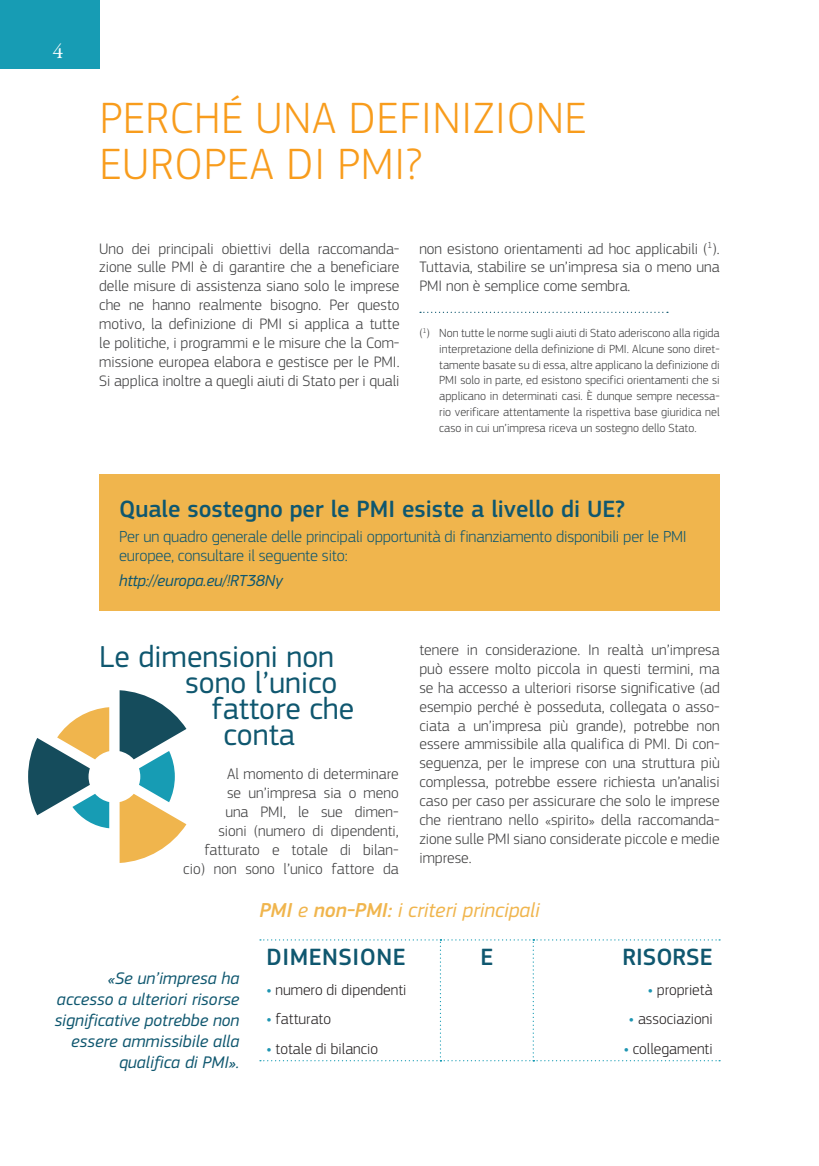
<style>
.page{position:relative;width:819px;height:1166px;background:#fff}
.page>*{position:absolute;margin:0;border:0;box-sizing:border-box;transform-origin:0 0}
.title_1{font:300 45.5px/45.5px "EC Square Sans Pro";letter-spacing:.02em;color:#f89c1c}
.title_2{font:31.5px "EC Square Sans Pro";color:#0f576f}
.box_title{font:500 24.5px "EC Square Sans Pro";color:#0f576f}
.box_title-2{font:500 24.5px "EC Square Sans Pro";letter-spacing:.02em;color:#0f576f}
.yellow_faux_title{font:italic 21px "EC Square Sans Pro";color:#f0b54d}
.t1{font:21px "Garamond Premr Pro";color:#fff}
.quote{font:italic 17.5px/21px "EC Square Sans Pro";color:#0f576f;text-align:right}
.box_body{font:300 16.62px/19.9px "EC Square Sans Pro";letter-spacing:-.01em;color:#0f576f}
.box_body-2{font:italic 16.62px "EC Square Sans Pro";letter-spacing:-.01em;color:#0f576f}
.body{font:300 15.75px/18.9px "EC Square Sans Pro";color:#3e3e3f;text-align:justify}
.t2{font:300 15.75px "EC Square Sans Pro";color:#231f20}
.footnotes{font:300 12.25px/15.8px "EC Square Sans Pro";color:#3e3e3f;text-align:justify}
.s1{font-weight:500}
.s2{font-weight:500;color:#1f95b2}
</style>
<div class="page">
<div style="left:0;top:0;width:99px;height:68px;background:#179cb4"></div>
<div style="left:99px;top:474px;width:620px;height:136px;background:#f0b54d"></div>
<svg style="left:420px;top:312px;width:248px;height:1px"></svg>
<svg style="left:260px;top:939px;width:460px;height:122px"></svg>
<svg style="left:120px;top:690px;width:66px;height:173px"></svg>
<svg style="left:28px;top:707px;width:81px;height:121px"></svg>
<p class="t1" style="left:53px;top:39px;width:12px">4</p>
<p class="title_1" style="left:100px;top:95px;width:488px">PERCHÉ UNA DEFINIZIONE<br>EUROPEA DI PMI?</p>
<p class="body" style="left:99px;top:239px;width:302px">Uno dei principali obiettivi della raccomanda&shy;zione sulle PMI è di garantire che a beneficiare delle misure di assistenza siano solo le imprese che ne hanno realmente bisogno. Per questo motivo, la definizione di PMI si applica a tutte le politiche, i programmi e le misure che la Com&shy;missione europea elabora e gestisce per le PMI.<br>Si applica inoltre a quegli aiuti di Stato per i quali</p>
<p class="body" style="left:419px;top:239px;width:302px">non esistono orientamenti ad hoc applicabili (<sup>1</sup>).<br>Tuttavia, stabilire se un’impresa sia o meno una PMI non è semplice come sembra.</p>
<p class="footnotes" style="left:439px;top:325px;width:282px;text-indent:-20px">(<sup>1</sup>) Non tutte le norme sugli aiuti di Stato aderiscono alla rigida interpretazione della definizione di PMI. Alcune sono diret&shy;tamente basate su di essa, altre applicano la definizione di PMI solo in parte, ed esistono specifici orientamenti che si applicano in determinati casi. È dunque sempre necessa&shy;rio verificare attentamente la rispettiva base giuridica nel caso in cui un’impresa riceva un sostegno dello Stato.</p>
<p class="box_title" style="left:119px;top:494px;width:507px">Quale sostegno per le PMI esiste a livello di UE?</p>
<p class="box_body" style="left:119px;top:526px;width:569px">Per un quadro generale delle principali opportunità di finanziamento disponibili per le PMI europee, consultare il seguente sito:</p>
<p class="box_body-2" style="left:119px;top:571px;width:165px">http://europa.eu/!RT38Ny</p>
<p class="body" style="left:419px;top:640px;width:302px">tenere in considerazione. In realtà un’impresa può essere molto piccola in questi termini, ma se ha accesso a ulteriori risorse significative (ad esempio perché è posseduta, collegata o asso&shy;ciata a un’impresa più grande), potrebbe non essere ammissibile alla qualifica di PMI. Di con&shy;seguenza, per le imprese con una struttura più complessa, potrebbe essere richiesta un’analisi caso per caso per assicurare che solo le imprese che rientrano nello «spirito» della raccomanda&shy;zione sulle PMI siano considerate piccole e medie imprese.</p>
<p class="yellow_faux_title" style="left:259px;top:898px;width:282px"><span class="s1">PMI</span> e <span class="s1">non-PMI:</span> i criteri principali</p>
<p class="box_title-2" style="left:266px;top:943px;width:141px">DIMENSIONE</p>
<p class="t2" style="left:266px;top:980px;width:142px"><span class="s2">•</span> numero di dipendenti</p>
<p class="t2" style="left:266px;top:1010px;width:66px"><span class="s2">•</span> fatturato</p>
<p class="t2" style="left:266px;top:1039px;width:113px"><span class="s2">•</span> totale di bilancio</p>
<p class="title_2" style="left:99px;top:638px;width:236px">Le dimensioni non</p>
<p class="title_2" style="left:185px;top:664px;width:154px">sono l’unico</p>
<p class="title_2" style="left:211px;top:690px;width:144px">fattore che</p>
<p class="title_2" style="left:223px;top:717px;width:73px">conta</p>
<p class="body" style="left:183px;top:764px;width:217px;text-align:right">Al momento di determinare<br>se un’impresa sia o meno<br>una PMI, le sue dimen-<br>sioni (numero di dipendenti, fatturato e totale di bilan&shy;cio) non sono l’unico fattore da</p>
<p class="box_title" style="left:480px;top:943px;width:14px">E</p>
<p class="box_title" style="left:622px;top:943px;width:92px">RISORSE</p>
<p class="t2" style="left:647px;top:980px;width:66px"><span class="s2">•</span> proprietà</p>
<p class="t2" style="left:628px;top:1010px;width:85px"><span class="s2">•</span> associazioni</p>
<p class="t2" style="left:623px;top:1039px;width:91px"><span class="s2">•</span> collegamenti</p>
<p class="quote" style="left:55px;top:968px;width:186px">«Se un’impresa ha accesso a ulteriori risorse significative potrebbe non essere ammissibile alla qualifica di PMI».</p>
</div>
